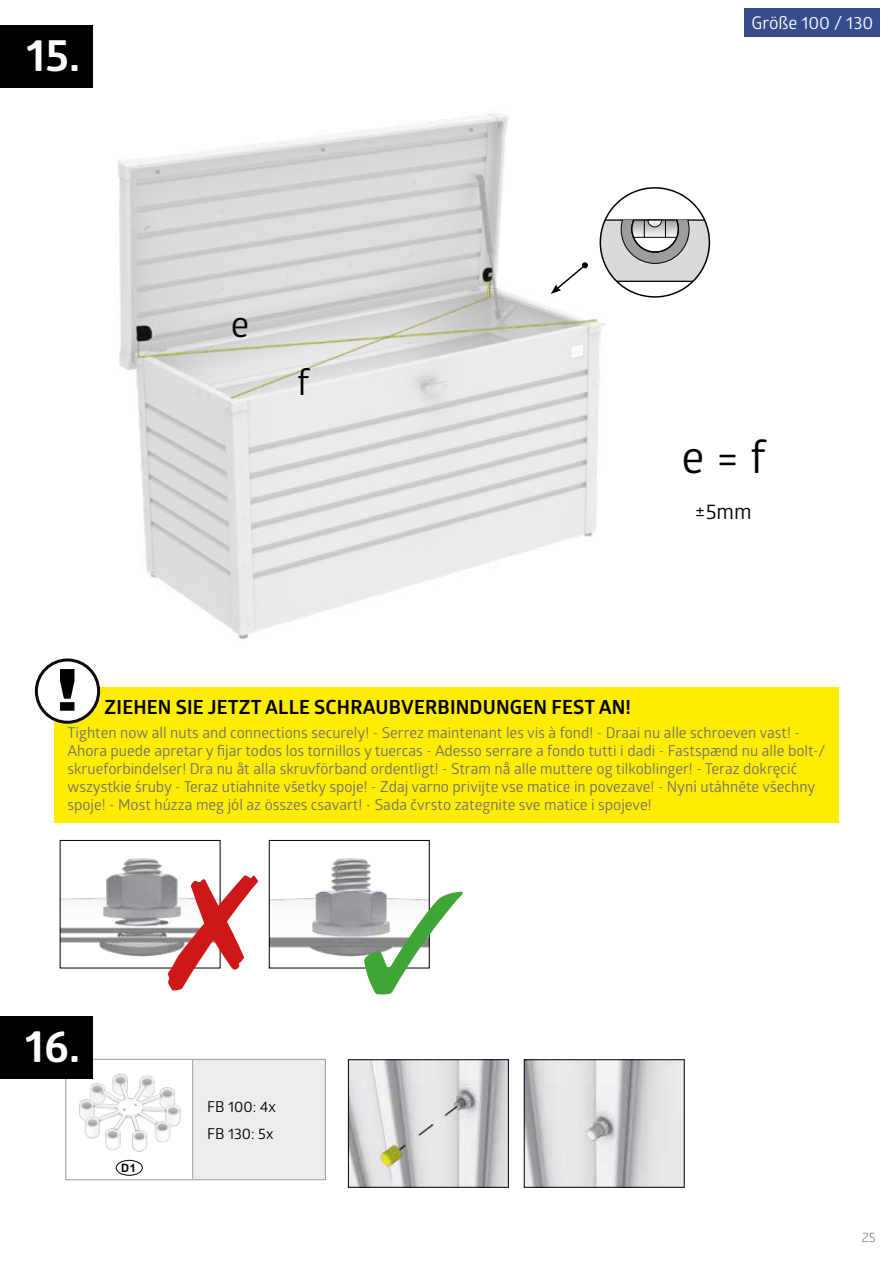
<style>
.page{position:relative;width:893px;height:1263px;background:#fff}
.page>*{position:absolute;margin:0;border:0;box-sizing:border-box;transform-origin:0 0}
.t1{font:700 45px "Glober";color:#fff}
.t2{font:45px "Glober";color:#000}
.t3{font:36px "Glober";color:#000}
.t4{font:21px "Glober";color:#000}
.t5{font:700 19.5px "Glober";letter-spacing:.01em;color:#000}
.t6{font:17.4px "Glober";color:#fff}
.t7{font:15px/18px "Glober";color:#706f6f}
.t8{font:15px/27px "Glober";color:#000}
.t9{font:13.5px "Glober";color:#706f6f}
.t10{font:700 11.4px "Arial";color:#000}
</style>
<div class="page">
<div style="left:744px;top:9px;width:136px;height:28px;background:#374c8d"></div>
<img style="left:118px;top:113px;width:582px;height:526px">
<svg style="left:551px;top:262px;width:37px;height:32px"></svg>
<div style="left:600px;top:188px;width:109px;height:109px;background:#fff;border-radius:50%"></div>
<svg style="left:600px;top:218px;width:109px;height:64px;background:#bebebe"></svg>
<div style="left:600px;top:187px;width:110px;height:111px;border:2px solid #000;border-radius:50%"></div>
<img style="left:350px;top:1061px;width:157px;height:125px">
<div style="left:348px;top:1059px;width:161px;height:129px;border:1px solid #000"></div>
<img style="left:526px;top:1061px;width:157px;height:125px">
<div style="left:524px;top:1059px;width:161px;height:129px;border:1px solid #000"></div>
<div style="left:193px;top:1059px;width:132px;height:121px;background:#ededed"></div>
<hr style="left:66px;top:1059px;width:1px;height:120px;background:#9d9d9c">
<hr style="left:193px;top:1059px;width:133px;height:1px;background:#9d9d9c">
<hr style="left:192px;top:1059px;width:1px;height:120px;background:#9d9d9c">
<hr style="left:325px;top:1059px;width:1px;height:120px;background:#9d9d9c">
<hr style="left:66px;top:1179px;width:127px;height:1px;background:#9d9d9c">
<hr style="left:193px;top:1179px;width:133px;height:1px;background:#9d9d9c">
<img style="left:66px;top:1059px;width:127px;height:109px">
<div style="left:116px;top:1160px;width:27px;height:16px;border:1px solid #000;border-radius:50%"></div>
<div style="left:0;top:26px;width:93px;height:62px;background:#000"></div>
<img style="left:62px;top:858px;width:109px;height:99px">
<div style="left:60px;top:840px;width:160px;height:128px;border:1px solid #000"></div>
<img style="left:271px;top:858px;width:111px;height:99px">
<div style="left:269px;top:840px;width:161px;height:128px;border:1px solid #000"></div>
<svg style="left:364px;top:892px;width:98px;height:102px"></svg>
<svg style="left:168px;top:875px;width:90px;height:115px"></svg>
<div style="left:54px;top:687px;width:785px;height:135px;background:#ffed00"></div>
<div style="left:36px;top:660px;width:63px;height:62px;background:#fff;border-radius:50%"></div>
<div style="left:35px;top:658px;width:65px;height:66px;border:3px solid #0a0a0a;border-radius:50%"></div>
<svg style="left:60px;top:669px;width:14px;height:42px"></svg>
<div style="left:0;top:1016px;width:93px;height:63px;background:#000"></div>
<h1 class="t1" style="left:26px;top:23px;width:55px">15.</h1>
<h2 class="t3" style="left:231px;top:299px;width:20px">e</h2>
<h2 class="t3" style="left:297px;top:357px;width:14px">f</h2>
<p class="t6" style="left:752px;top:11px;width:123px">Größe 100 / 130</p>
<h1 class="t2" style="left:681px;top:426px;width:86px">e = f</h1>
<h3 class="t4" style="left:695px;top:496px;width:58px">±5mm</h3>
<h3 class="t5" style="left:105px;top:693px;width:528px">ZIEHEN SIE JETZT ALLE SCHRAUBVERBINDUNGEN FEST AN!</h3>
<p class="t7" style="left:67px;top:723px;width:759px">Tighten now all nuts and connections securely! - Serrez maintenant les vis à fond! - Draai nu alle schroeven vast! - Ahora puede apretar y fijar todos los tornillos y tuercas - Adesso serrare a fondo tutti i dadi - Fastspænd nu alle bolt-/ skrueforbindelser! Dra nu åt alla skruvförband ordentligt! - Stram nå alle muttere og tilkoblinger! - Teraz dokręcić wszystkie śruby - Teraz utiahnite všetky spoje! - Zdaj varno privijte vse matice in povezave! - Nyní utáhněte všechny spoje! - Most húzza meg jól az összes csavart! - Sada čvrsto zategnite sve matice i spojeve!</p>
<h1 class="t1" style="left:25px;top:1013px;width:56px">16.</h1>
<p class="t10" style="left:121px;top:1160px;width:16px">D1</p>
<p class="t8" style="left:207px;top:1092px;width:70px">FB 100: 4x<br>FB 130: 5x</p>
<p class="t9" style="left:862px;top:1228px;width:16px">25</p>
</div>
